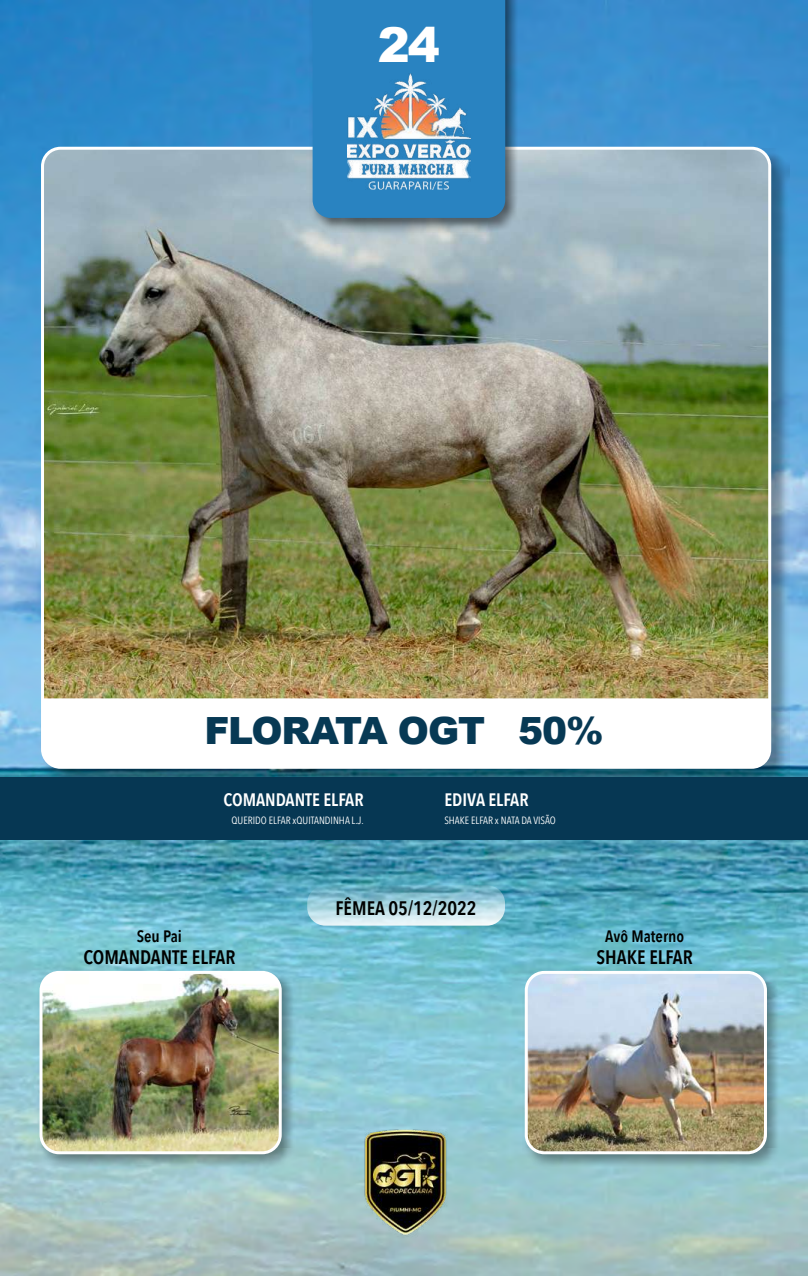
<style>
.page{position:relative;width:808px;height:1276px;background:#fff}
.page>*{position:absolute;margin:0;border:0;box-sizing:border-box;transform-origin:0 0}
.t1{font:900 48px "Arial";color:#fff}
.t2{font:900 37.5px "Arial";letter-spacing:-.03em;color:#073954}
.t3{font:600 19.5px "Avenir Next Condensed";color:#000100}
.t4{font:600 18px "Avenir Next Condensed";color:#fff}
.t5{font:600 16.5px "Avenir Next Condensed";color:#000100}
.t6{font:10.5px "Avenir Next Condensed";color:#fff}
</style>
<div class="page">
<img style="left:0;top:0;width:808px;height:1275px">
<div style="left:43px;top:148px;width:747px;height:639px;background:#000;opacity:.36"></div>
<div style="left:43px;top:148px;width:727px;height:619px;background:#fff;border-radius:18px"></div>
<img style="left:43px;top:148px;width:727px;height:550px">
<div style="left:41px;top:147px;width:730px;height:622px;border:3px solid #fff;border-radius:18px"></div>
<div style="left:310px;top:0;width:210px;height:232px;background:#000;opacity:.52"></div>
<div style="left:313px;top:0;width:192px;height:218px;background:#2983c1"></div>
<img style="left:348px;top:74px;width:122px;height:116px">
<div style="left:37px;top:968px;width:259px;height:200px;background:#000;opacity:.37"></div>
<img style="left:41px;top:972px;width:239px;height:180px">
<div style="left:40px;top:971px;width:242px;height:183px;border:3px solid #fff;border-radius:18px"></div>
<div style="left:522px;top:968px;width:260px;height:200px;background:#000;opacity:.37"></div>
<img style="left:526px;top:972px;width:239px;height:180px">
<div style="left:525px;top:971px;width:242px;height:183px;border:3px solid #fff;border-radius:18px"></div>
<div style="left:0;top:777px;width:808px;height:62px;background:#063753"></div>
<svg style="left:307px;top:885px;width:198px;height:40px;background:#a4cfdb"></svg>
<img style="left:360px;top:1125px;width:89px;height:114px">
<h1 class="t1" style="left:378px;top:10px;width:64px">24</h1>
<h2 class="t2" style="left:204px;top:704px;width:401px">FLORATA OGT 50%</h2>
<h3 class="t4" style="left:223px;top:784px;width:142px">COMANDANTE ELFAR</h3>
<h3 class="t4" style="left:444px;top:784px;width:86px">EDIVA ELFAR</h3>
<p class="t6" style="left:232px;top:811px;width:134px">QUERIDO ELFAR xQUITANDINHA L.J.</p>
<p class="t6" style="left:444px;top:811px;width:113px">SHAKE ELFAR x NATA DA VISÃO</p>
<h3 class="t3" style="left:335px;top:891px;width:143px">FÊMEA 05/12/2022</h3>
<h3 class="t5" style="left:137px;top:922px;width:47px">Seu Pai</h3>
<h3 class="t5" style="left:605px;top:922px;width:80px">Avô Materno</h3>
<h3 class="t3" style="left:83px;top:940px;width:153px">COMANDANTE ELFAR</h3>
<h3 class="t3" style="left:596px;top:940px;width:98px">SHAKE ELFAR</h3>
</div>
